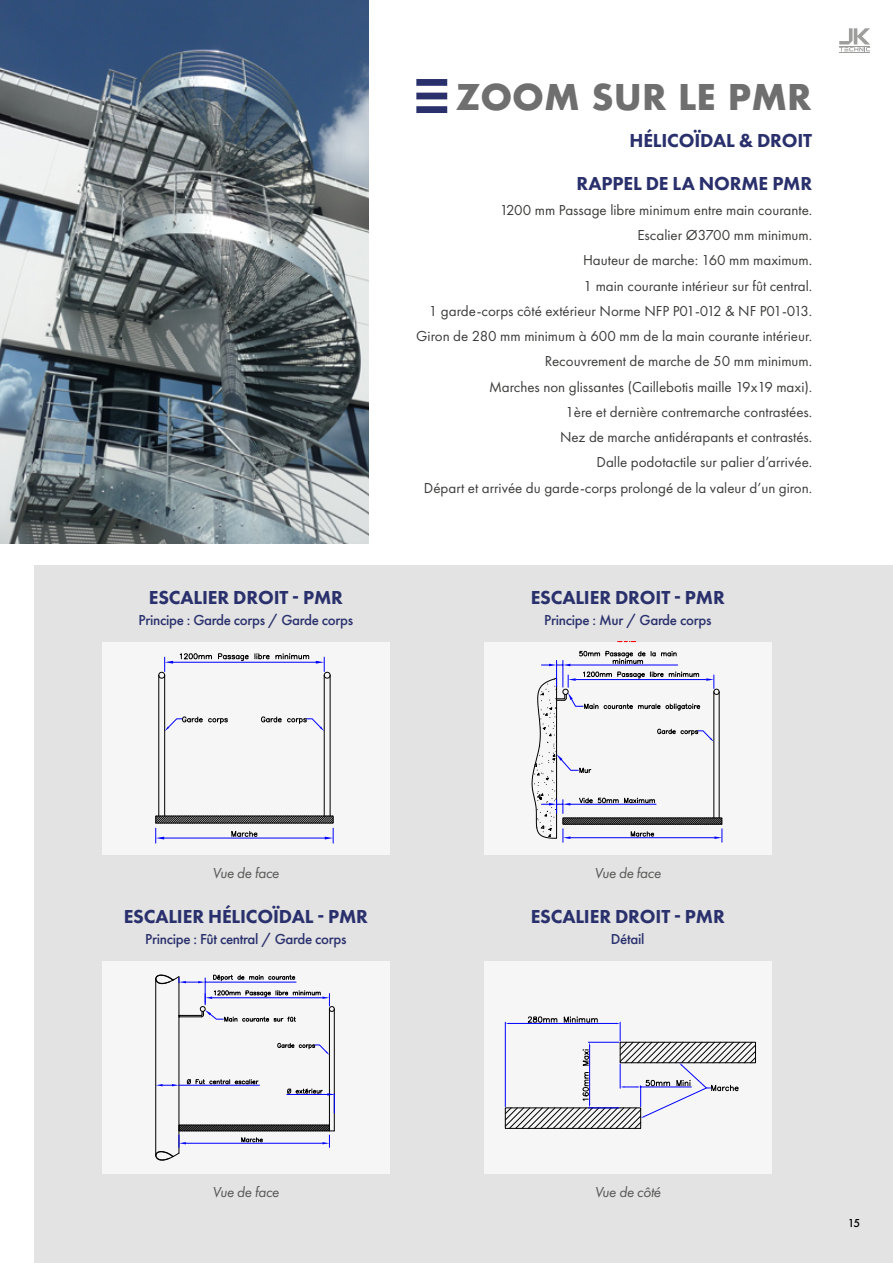
<style>
.page{position:relative;width:893px;height:1263px;background:#fff}
.page>*{position:absolute;margin:0;border:0;box-sizing:border-box;transform-origin:0 0}
.t1{font:700 34.5px "Futura";color:#706f6f}
.t2{font:800 19.5px "Futura PT";letter-spacing:-.01em;color:#29306c}
.t3{font:15px/25.2px "Futura PT";color:#3c3c3b;text-align:right}
.t4{font:500 15px "Futura PT";letter-spacing:-.02em;color:#29306c}
.t5{font:italic 15px "Futura PT";letter-spacing:-.02em;color:#575756}
.t6{font:500 12px "Futura PT";color:#000}
</style>
<div class="page">
<div style="left:34px;top:566px;width:859px;height:697px;background:#e3e3e3"></div>
<svg style="left:416px;top:79px;width:31px;height:34px"></svg>
<svg style="left:839px;top:28px;width:31px;height:24px"></svg>
<img style="left:0;top:0;width:369px;height:543px">
<div style="left:102px;top:642px;width:288px;height:213px;background:#f6f6f6"></div>
<hr style="left:159px;top:675px;width:1px;height:141px;background:#000">
<hr style="left:164px;top:675px;width:1px;height:141px;background:#000">
<hr style="left:330px;top:675px;width:1px;height:141px;background:#000">
<hr style="left:324px;top:675px;width:1px;height:141px;background:#000">
<svg style="left:165px;top:717px;width:63px;height:14px"></svg>
<svg style="left:155px;top:816px;width:179px;height:27px"></svg>
<hr style="left:173px;top:662px;width:143px;height:1px;background:#00f">
<svg style="left:158px;top:657px;width:15px;height:21px"></svg>
<svg style="left:316px;top:657px;width:14px;height:21px"></svg>
<svg style="left:180px;top:653px;width:32px;height:6px"></svg>
<svg style="left:218px;top:653px;width:31px;height:8px"></svg>
<svg style="left:255px;top:654px;width:15px;height:5px"></svg>
<svg style="left:276px;top:654px;width:33px;height:5px"></svg>
<svg style="left:261px;top:717px;width:63px;height:14px"></svg>
<div style="left:102px;top:960px;width:288px;height:213px;background:#f6f6f6"></div>
<hr style="left:334px;top:1009px;width:1px;height:122px;background:#000">
<hr style="left:329px;top:1009px;width:1px;height:122px;background:#000">
<hr style="left:179px;top:977px;width:1px;height:176px;background:#000">
<hr style="left:155px;top:979px;width:1px;height:176px;background:#000">
<hr style="left:179px;top:1085px;width:80px;height:1px;background:#00f">
<svg style="left:156px;top:1084px;width:23px;height:2px"></svg>
<svg style="left:187px;top:1079px;width:71px;height:5px"></svg>
<svg style="left:277px;top:1043px;width:52px;height:12px"></svg>
<svg style="left:155px;top:975px;width:180px;height:47px"></svg>
<svg style="left:287px;top:1088px;width:48px;height:25px"></svg>
<svg style="left:155px;top:1124px;width:179px;height:36px"></svg>
<div style="left:484px;top:642px;width:288px;height:213px;background:#f6f6f6"></div>
<svg style="left:619px;top:642px;width:17px;height:1px"></svg>
<svg style="left:532px;top:651px;width:191px;height:191px"></svg>
<div style="left:484px;top:960px;width:288px;height:213px;background:#f6f6f6"></div>
<svg style="left:505px;top:1016px;width:251px;height:113px"></svg>
<h2 class="t2" style="left:149px;top:586px;width:196px">ESCALIER DROIT - PMR</h2>
<p class="t4" style="left:138px;top:611px;width:216px">Principe : Garde corps / Garde corps</p>
<h1 class="t1" style="left:456px;top:72px;width:357px">ZOOM SUR LE PMR</h1>
<h2 class="t2" style="left:629px;top:128px;width:184px">HÉLICOÏDAL &amp; DROIT</h2>
<h2 class="t2" style="left:577px;top:171px;width:237px">RAPPEL DE LA NORME PMR</h2>
<p class="t3" style="left:416px;top:197px;width:398px">1200 mm Passage libre minimum entre main courante.<br>Escalier Ø3700 mm minimum.<br>Hauteur de marche: 160 mm maximum.<br>1 main courante intérieur sur fût central.<br>1 garde-corps côté extérieur Norme NFP P01-012 &amp; NF P01-013.<br>Giron de 280 mm minimum à 600 mm de la main courante intérieur.<br>Recouvrement de marche de 50 mm minimum.<br>Marches non glissantes (Caillebotis maille 19x19 maxi).<br>1ère et dernière contremarche contrastées.<br>Nez de marche antidérapants et contrastés.<br>Dalle podotactile sur palier d’arrivée.<br>Départ et arrivée du garde-corps prolongé de la valeur d’un giron.</p>
<h2 class="t2" style="left:531px;top:586px;width:196px">ESCALIER DROIT - PMR</h2>
<p class="t4" style="left:544px;top:611px;width:169px">Principe : Mur / Garde corps</p>
<p class="t5" style="left:213px;top:864px;width:68px">Vue de face</p>
<p class="t5" style="left:594px;top:864px;width:68px">Vue de face</p>
<h2 class="t2" style="left:124px;top:904px;width:246px">ESCALIER HÉLICOÏDAL - PMR</h2>
<h2 class="t2" style="left:531px;top:904px;width:196px">ESCALIER DROIT - PMR</h2>
<p class="t4" style="left:145px;top:929px;width:203px">Principe : Fût central / Garde corps</p>
<p class="t4" style="left:611px;top:929px;width:35px">Détail</p>
<p class="t5" style="left:213px;top:1183px;width:68px">Vue de face</p>
<p class="t5" style="left:595px;top:1183px;width:68px">Vue de côté</p>
<p class="t6" style="left:848px;top:1216px;width:14px">15</p>
</div>
